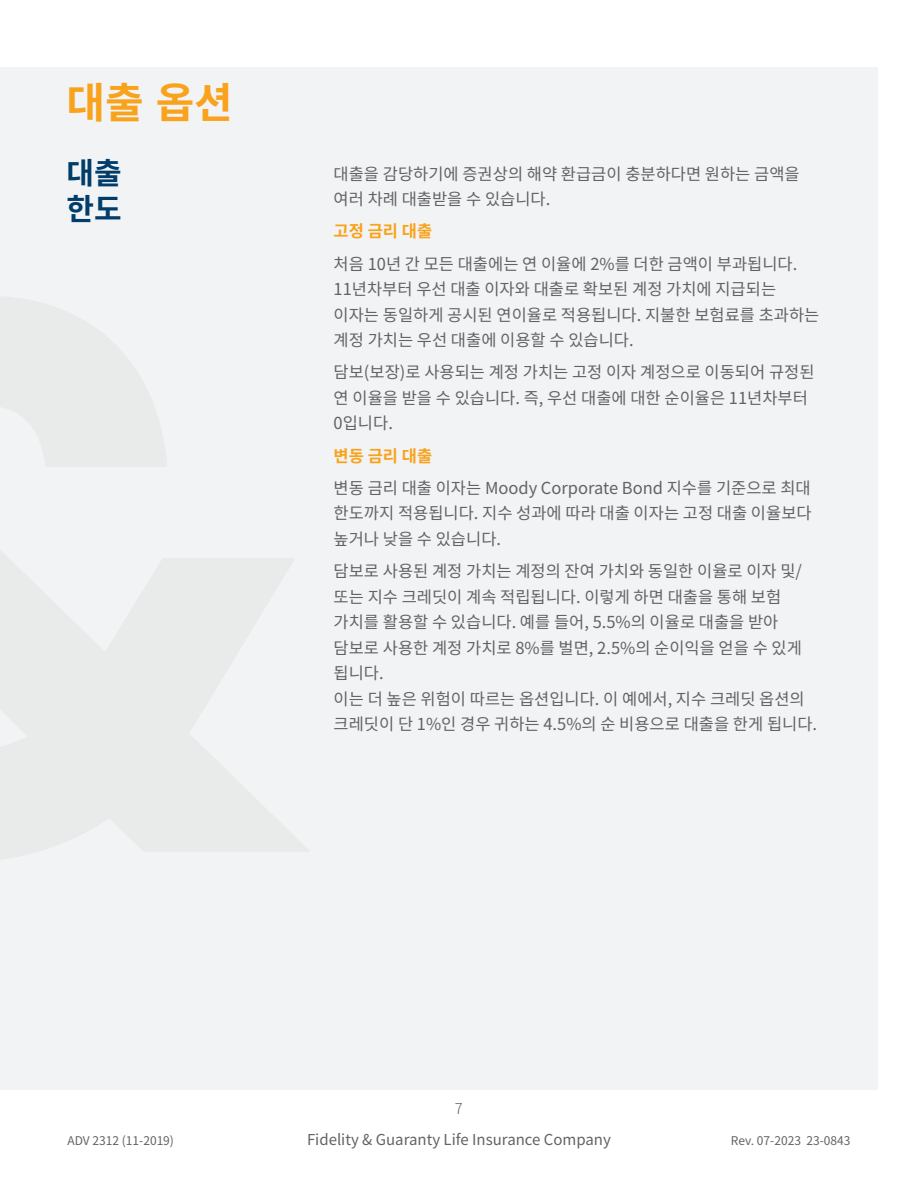
<style>
.page{position:relative;width:918px;height:1188px;background:#fff}
.page>*{position:absolute;margin:0;border:0;box-sizing:border-box;transform-origin:0 0}
.t1{font:700 42px "Noto Sans CJ Kkr";color:#f9a21c}
.t2{font:700 30px/36px "Noto Sans CJ Kkr";color:#003d6a}
.t3{font:16.5px/25.5px "Noto Sans CJ Kkr";color:#636366}
.t4{font:700 16.5px "Noto Sans CJ Kkr";color:#f9a21c}
.t5{font:15px "Noto Sans CJ Kkr";color:#636366}
.t6{font:300 15px "Noto Sans CJ Kkr";color:#636366}
.t7{font:12px "Noto Sans CJ Kkr";color:#636366}
</style>
<div class="page">
<div style="left:0;top:68px;width:878px;height:1022px;background:#f2f3f4"></div>
<h1 class="t1" style="left:67px;top:79px;width:168px">대출 옵션</h1>
<h2 class="t2" style="left:67px;top:156px;width:57px">대출 한도</h2>
<p class="t3" style="left:334px;top:161px;width:468px">대출을 감당하기에 증권상의 해약 환급금이 충분하다면 원하는 금액을 여러 차례 대출받을 수 있습니다.</p>
<p class="t4" style="left:334px;top:222px;width:100px">고정 금리 대출</p>
<p class="t3" style="left:334px;top:251px;width:487px">처음 10년 간 모든 대출에는 연 이율에 2%를 더한 금액이 부과됩니다.<br>11년차부터 우선 대출 이자와 대출로 확보된 계정 가치에 지급되는 이자는 동일하게 공시된 연이율로 적용됩니다. 지불한 보험료를 초과하는 계정 가치는 우선 대출에 이용할 수 있습니다.</p>
<p class="t3" style="left:334px;top:360px;width:482px">담보(보장)로 사용되는 계정 가치는 고정 이자 계정으로 이동되어 규정된 연 이율을 받을 수 있습니다. 즉, 우선 대출에 대한 순이율은 11년차부터<br>0입니다.</p>
<p class="t4" style="left:334px;top:446px;width:100px">변동 금리 대출</p>
<p class="t3" style="left:334px;top:475px;width:480px;text-align:justify">변동 금리 대출 이자는 Moody Corporate Bond 지수를 기준으로 최대 한도까지 적용됩니다. 지수 성과에 따라 대출 이자는 고정 대출 이율보다 높거나 낮을 수 있습니다.</p>
<p class="t3" style="left:334px;top:559px;width:485px">담보로 사용된 계정 가치는 계정의 잔여 가치와 동일한 이율로 이자 및/ 또는 지수 크레딧이 계속 적립됩니다. 이렇게 하면 대출을 통해 보험 가치를 활용할 수 있습니다. 예를 들어, 5.5%의 이율로 대출을 받아 담보로 사용한 계정 가치로 8%를 벌면, 2.5%의 순이익을 얻을 수 있게 됩니다.<br>이는 더 높은 위험이 따르는 옵션입니다. 이 예에서, 지수 크레딧 옵션의 크레딧이 단 1%인 경우 귀하는 4.5%의 순 비용으로 대출을 한게 됩니다.</p>
<p class="t6" style="left:455px;top:1100px;width:10px">7</p>
<p class="t7" style="left:68px;top:1134px;width:108px">ADV 2312 (11-2019)</p>
<p class="t5" style="left:307px;top:1131px;width:305px">Fidelity &amp; Guaranty Life Insurance Company</p>
<p class="t7" style="left:731px;top:1134px;width:121px">Rev. 07-2023 23-0843</p>
</div>
